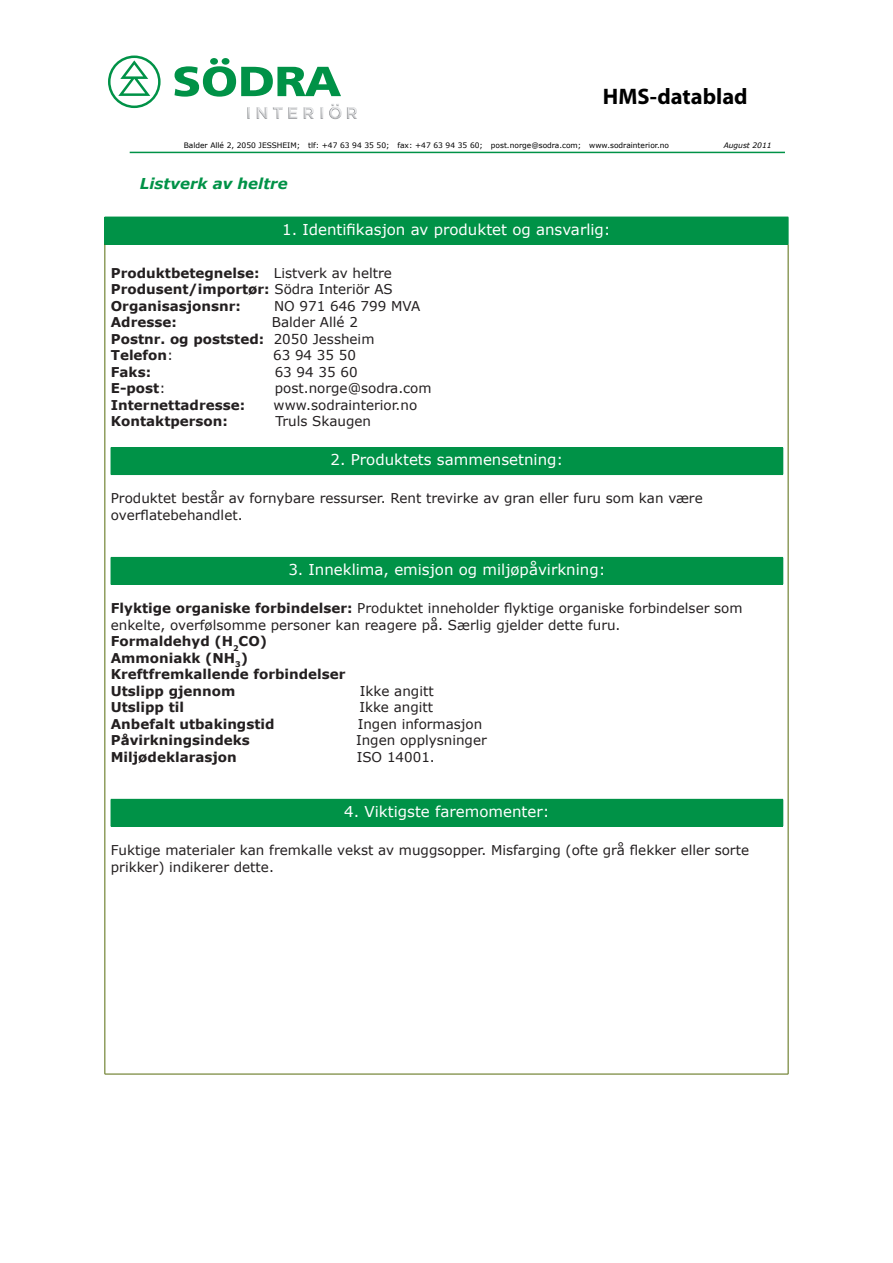
<style>
.page{position:relative;width:893px;height:1263px;background:#fff}
.page>*{position:absolute;margin:0;border:0;box-sizing:border-box;transform-origin:0 0}
.Table_Head{font:700 22.5px "Myriad Pro";color:#000}
.Table_Head-2{font:15px "Verdana";color:#fff}
.Table_Head-3{font:italic 700 15px "Verdana";color:#009247}
.Table{font:13.5px/16.5px "Verdana";color:#231f20}
.Table-2{font:700 13.5px "Verdana";color:#231f20}
.Address{font:7.5px "Verdana";color:#000}
.Address-2{font:italic 7.5px "Verdana";color:#000}
.s1{font-weight:400}
.s2{font-weight:700}
</style>
<div class="page">
<hr style="left:130px;top:152px;width:655px;height:1px;background:#009247">
<svg style="left:108px;top:56px;width:249px;height:63px"></svg>
<div style="left:105px;top:217px;width:683px;height:27px;background:#009247"></div>
<hr style="left:105px;top:244px;width:1px;height:830px;background:#576c0d">
<hr style="left:788px;top:244px;width:1px;height:830px;background:#576c0d">
<hr style="left:105px;top:1074px;width:683px;height:1px;background:#576c0d">
<svg style="left:788px;top:217px;width:1px;height:27px"></svg>
<hr style="left:105px;top:244px;width:683px;height:1px;background:#009247">
<div style="left:111px;top:447px;width:672px;height:27px;background:#009247"></div>
<hr style="left:111px;top:474px;width:672px;height:1px;background:#009247">
<div style="left:111px;top:557px;width:672px;height:27px;background:#009247"></div>
<hr style="left:111px;top:584px;width:672px;height:1px;background:#009247">
<div style="left:111px;top:799px;width:672px;height:27px;background:#009247"></div>
<hr style="left:111px;top:826px;width:672px;height:1px;background:#009247">
<p class="Table_Head" style="left:603px;top:82px;width:146px">HMS-datablad</p>
<p class="Address" style="left:184px;top:140px;width:487px">Balder Allé 2, 2050 JESSHEIM; tlf: +47 63 94 35 50; fax: +47 63 94 35 60; post.norge@sodra.com; www.sodrainterior.no</p>
<p class="Address-2" style="left:724px;top:140px;width:49px">August 2011</p>
<p class="Table_Head-3" style="left:140px;top:174px;width:149px">Listverk av heltre</p>
<p class="Table_Head-2" style="left:282px;top:220px;width:330px">1. Identifikasjon av produktet og ansvarlig:</p>
<p class="Table-2" style="left:111px;top:264px;width:283px">Produktbetegnelse: <span class="s1">Listverk av heltre</span></p>
<p class="Table-2" style="left:111px;top:281px;width:283px">Produsent/importør: <span class="s1">Södra Interiör AS</span></p>
<p class="Table-2" style="left:111px;top:297px;width:131px">Organisasjonsnr:</p>
<p class="Table" style="left:274px;top:297px;width:148px">NO 971 646 799 MVA</p>
<p class="Table-2" style="left:111px;top:314px;width:67px">Adresse:</p>
<p class="Table" style="left:111px;top:314px;width:265px;text-indent:161px">Balder Allé 2<br><span class="s2">Postnr. og poststed:</span> 2050 Jessheim</p>
<p class="Table-2" style="left:111px;top:347px;width:64px">Telefon<span class="s1">:</span></p>
<p class="Table" style="left:273px;top:347px;width:84px">63 94 35 50</p>
<p class="Table-2" style="left:111px;top:363px;width:42px">Faks:</p>
<p class="Table" style="left:275px;top:363px;width:84px">63 94 35 60</p>
<p class="Table-2" style="left:111px;top:380px;width:56px">E-post<span class="s1">:</span></p>
<p class="Table" style="left:275px;top:380px;width:158px">post.norge@sodra.com</p>
<p class="Table-2" style="left:111px;top:396px;width:136px">Internettadresse:</p>
<p class="Table" style="left:274px;top:396px;width:145px">www.sodrainterior.no</p>
<p class="Table-2" style="left:111px;top:413px;width:119px">Kontaktperson:</p>
<p class="Table" style="left:275px;top:413px;width:97px">Truls Skaugen</p>
<p class="Table_Head-2" style="left:331px;top:450px;width:234px">2. Produktets sammensetning:</p>
<p class="Table" style="left:111px;top:490px;width:593px">Produktet består av fornybare ressurser. Rent trevirke av gran eller furu som kan være</p>
<p class="Table" style="left:111px;top:506px;width:133px">overflatebehandlet.</p>
<p class="Table_Head-2" style="left:288px;top:560px;width:319px">3. Inneklima, emisjon og miljøpåvirkning:</p>
<p class="Table" style="left:111px;top:599px;width:633px"><span class="s2">Flyktige organiske forbindelser:</span> Produktet inneholder flyktige organiske forbindelser som</p>
<p class="Table" style="left:111px;top:616px;width:511px">enkelte, overfølsomme personer kan reagere på. Særlig gjelder dette furu.</p>
<p class="Table-2" style="left:111px;top:633px;width:158px">Formaldehyd (H<sub>2</sub>CO)</p>
<p class="Table-2" style="left:111px;top:649px;width:139px">Ammoniakk (NH<sub>3</sub>)</p>
<p class="Table-2" style="left:111px;top:666px;width:236px">Kreftfremkallende forbindelser</p>
<p class="Table-2" style="left:111px;top:682px;width:126px">Utslipp gjennom</p>
<p class="Table" style="left:360px;top:682px;width:75px">Ikke angitt</p>
<p class="Table-2" style="left:111px;top:699px;width:75px">Utslipp til</p>
<p class="Table" style="left:359px;top:698px;width:75px">Ikke angitt</p>
<p class="Table-2" style="left:111px;top:715px;width:165px">Anbefalt utbakingstid</p>
<p class="Table" style="left:358px;top:715px;width:126px">Ingen informasjon</p>
<p class="Table-2" style="left:111px;top:732px;width:141px">Påvirkningsindeks</p>
<p class="Table" style="left:356px;top:731px;width:132px">Ingen opplysninger</p>
<p class="Table-2" style="left:111px;top:748px;width:127px">Miljødeklarasjon</p>
<p class="Table" style="left:357px;top:748px;width:80px">ISO 14001.</p>
<p class="Table_Head-2" style="left:344px;top:802px;width:207px">4. Viktigste faremomenter:</p>
<p class="Table" style="left:111px;top:841px;width:640px">Fuktige materialer kan fremkalle vekst av muggsopper. Misfarging (ofte grå flekker eller sorte prikker) indikerer dette.</p>
</div>
